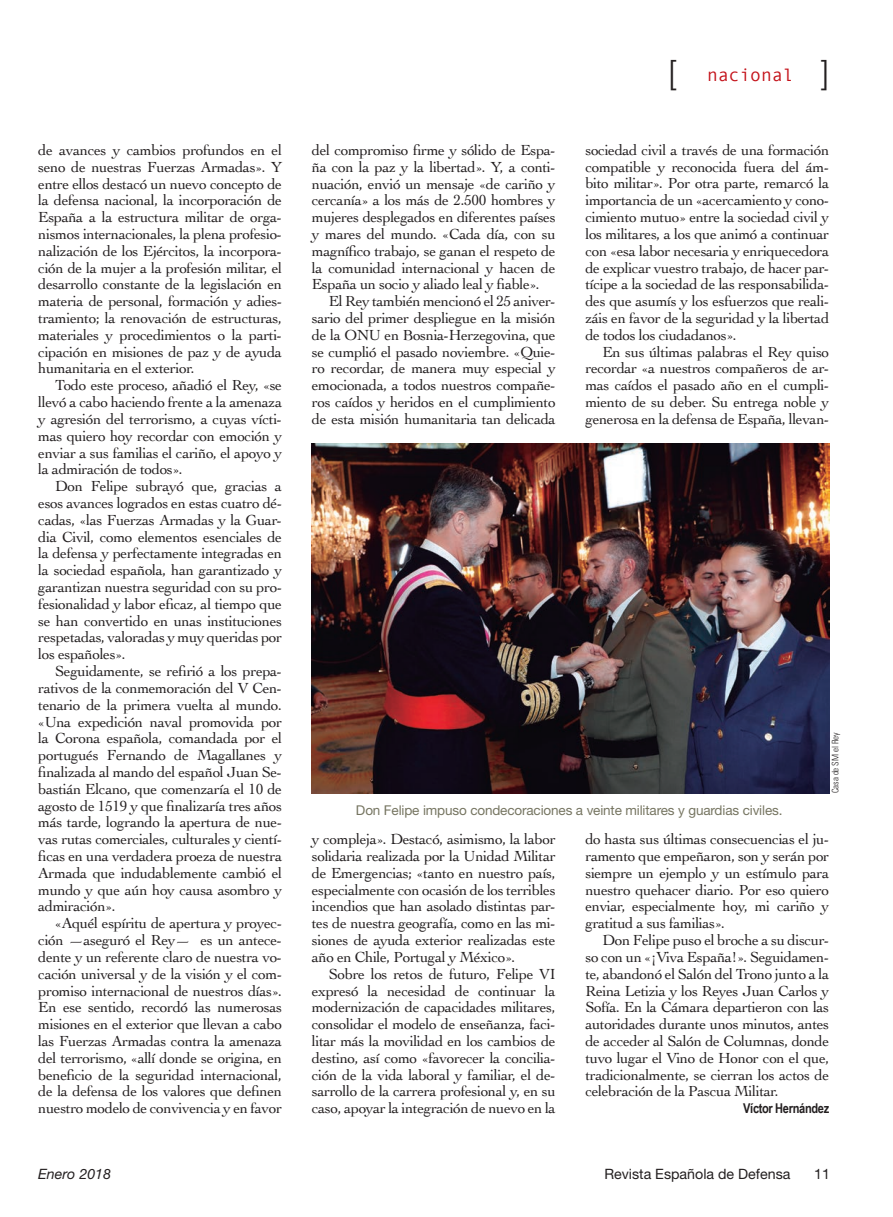
<style>
.page{position:relative;width:893px;height:1217px;background:#fff}
.page>*{position:absolute;margin:0;border:0;box-sizing:border-box;transform-origin:0 0}
.t1{font:300 33px "Helvetica Neue";color:#231f20}
.t2{font:18px "Monotypecom";color:#c4121a}
.t3{font:15.3px/16.8px "Cochin";letter-spacing:-.025em;color:#231f20;text-align:justify}
.t4{font:14.25px "Helvetica Neue";color:#231f20}
.t5{font:italic 14.25px "Helvetica Neue";color:#231f20}
.t6{font:13.5px "Helvetica Neue";letter-spacing:-.01em;color:#767561}
.t7{font:700 13.5px "Arial Narrow";letter-spacing:-.025em;color:#231f20}
.t8{font:300 condensed 9px "Univers";letter-spacing:-.005em;color:#231f20}
.s1{font-family:"Helvetica Neue";font-weight:300;font-size:33px;color:#231f20}
</style>
<div class="page">
<img style="left:312px;top:443px;width:517px;height:350px">
<p class="t3" style="left:38px;top:141px;width:245px">de avances y cambios profundos en el seno de nuestras Fuerzas Armadas». Y entre ellos destacó un nuevo concepto de la defensa nacional, la incorporación de España a la estructura militar de orga&shy;nismos internacionales, la plena profesio&shy;nalización de los Ejércitos, la incorpora&shy;ción de la mujer a la profesión militar, el desarrollo constante de la legislación en materia de personal, formación y adies&shy;tramiento; la renovación de estructuras, materiales y procedimientos o la parti&shy;cipación en misiones de paz y de ayuda humanitaria en el exterior.</p>
<p class="t3" style="left:38px;top:376px;width:245px;text-indent:17px">Todo este proceso, añadió el Rey, «se llevó a cabo haciendo frente a la amenaza y agresión del terrorismo, a cuyas vícti&shy;mas quiero hoy recordar con emoción y enviar a sus familias el cariño, el apoyo y la admiración de todos».</p>
<p class="t3" style="left:38px;top:477px;width:245px;text-indent:17px">Don Felipe subrayó que, gracias a esos avances logrados en estas cuatro dé&shy;cadas, «las Fuerzas Armadas y la Guar&shy;dia Civil, como elementos esenciales de la defensa y perfectamente integradas en la sociedad española, han garantizado y garantizan nuestra seguridad con su pro&shy;fesionalidad y labor eficaz, al tiempo que se han convertido en unas instituciones respetadas, valoradas y muy queridas por los españoles».</p>
<p class="t3" style="left:38px;top:662px;width:245px;text-indent:17px">Seguidamente, se refirió a los prepa&shy;rativos de la conmemoración del V Cen&shy;tenario de la primera vuelta al mundo. «Una expedición naval promovida por la Corona española, comandada por el portugués Fernando de Magallanes y finalizada al mando del español Juan Se&shy;bastián Elcano, que comenzaría el 10 de agosto de 1519 y que finalizaría tres años más tarde, logrando la apertura de nue&shy;vas rutas comerciales, culturales y cientí&shy;ficas en una verdadera proeza de nuestra Armada que indudablemente cambió el mundo y que aún hoy causa asombro y admiración».</p>
<p class="t3" style="left:38px;top:914px;width:245px;text-indent:17px">«Aquél espíritu de apertura y proyec&shy;ción —aseguró el Rey— es un antece&shy;dente y un referente claro de nuestra vo&shy;cación universal y de la visión y el com&shy;promiso internacional de nuestros días».<br>En ese sentido, recordó las numerosas misiones en el exterior que llevan a cabo las Fuerzas Armadas contra la amenaza del terrorismo, «allí donde se origina, en beneficio de la seguridad internacional, de la defensa de los valores que definen nuestro modelo de convivencia y en favor</p>
<p class="t3" style="left:312px;top:141px;width:245px">del compromiso firme y sólido de Espa&shy;ña con la paz y la libertad». Y, a conti&shy;nuación, envió un mensaje «de cariño y cercanía» a los más de 2.500 hombres y mujeres desplegados en diferentes países y mares del mundo. «Cada día, con su magnífico trabajo, se ganan el respeto de la comunidad internacional y hacen de España un socio y aliado leal y fiable».</p>
<p class="t3" style="left:312px;top:292px;width:245px;text-indent:17px">El Rey también mencionó el 25 aniver&shy;sario del primer despliegue en la misión de la ONU en Bosnia-Herzegovina, que se cumplió el pasado noviembre. «Quie&shy;ro recordar, de manera muy especial y emocionada, a todos nuestros compañe&shy;ros caídos y heridos en el cumplimiento de esta misión humanitaria tan delicada</p>
<h1 class="t1" style="left:669px;top:52px;width:9px">[</h1>
<p class="t2" style="left:707px;top:65px;width:124px">nacional <span class="s1">]</span></p>
<p class="t3" style="left:585px;top:141px;width:245px">sociedad civil a través de una formación compatible y reconocida fuera del ám&shy;bito militar». Por otra parte, remarcó la importancia de un «acercamiento y cono&shy;cimiento mutuo» entre la sociedad civil y los militares, a los que animó a continuar con «esa labor necesaria y enriquecedora de explicar vuestro trabajo, de hacer par&shy;tícipe a la sociedad de las responsabilida&shy;des que asumís y los esfuerzos que reali&shy;záis en favor de la seguridad y la libertad de todos los ciudadanos».</p>
<p class="t3" style="left:585px;top:342px;width:245px;text-indent:17px">En sus últimas palabras el Rey quiso recordar «a nuestros compañeros de ar&shy;mas caídos el pasado año en el cumpli&shy;miento de su deber. Su entrega noble y generosa en la defensa de España, llevan-</p>
<p class="t8" style="left:830px;top:793px;width:62px;rotate:-90deg">Casa de SM el Rey</p>
<p class="t6" style="left:356px;top:802px;width:428px">Don Felipe impuso condecoraciones a veinte militares y guardias civiles.</p>
<p class="t3" style="left:312px;top:830px;width:245px">y compleja». Destacó, asimismo, la labor solidaria realizada por la Unidad Militar de Emergencias; «tanto en nuestro país, especialmente con ocasión de los terribles incendios que han asolado distintas par&shy;tes de nuestra geografía, como en las mi&shy;siones de ayuda exterior realizadas este año en Chile, Portugal y México».</p>
<p class="t3" style="left:312px;top:964px;width:245px;text-indent:17px">Sobre los retos de futuro, Felipe VI expresó la necesidad de continuar la modernización de capacidades militares, consolidar el modelo de enseñanza, faci&shy;litar más la movilidad en los cambios de destino, así como «favorecer la concilia&shy;ción de la vida laboral y familiar, el de&shy;sarrollo de la carrera profesional y, en su caso, apoyar la integración de nuevo en la</p>
<p class="t3" style="left:585px;top:829px;width:245px">do hasta sus últimas consecuencias el ju&shy;ramento que empeñaron, son y serán por siempre un ejemplo y un estímulo para nuestro quehacer diario. Por eso quiero enviar, especialmente hoy, mi cariño y gratitud a sus familias».</p>
<p class="t3" style="left:585px;top:930px;width:245px;text-indent:17px">Don Felipe puso el broche a su discur&shy;so con un «¡Viva España!». Seguidamen&shy;te, abandonó el Salón del Trono junto a la Reina Letizia y los Reyes Juan Carlos y Sofía. En la Cámara departieron con las autoridades durante unos minutos, antes de acceder al Salón de Columnas, donde tuvo lugar el Vino de Honor con el que, tradicionalmente, se cierran los actos de celebración de la Pascua Militar.</p>
<p class="t7" style="left:743px;top:1097px;width:87px">Víctor Hernández</p>
<p class="t5" style="left:38px;top:1164px;width:74px">Enero 2018</p>
<p class="t4" style="left:604px;top:1164px;width:188px">Revista Española de Defensa</p>
<p class="t4" style="left:814px;top:1164px;width:17px">11</p>
</div>
